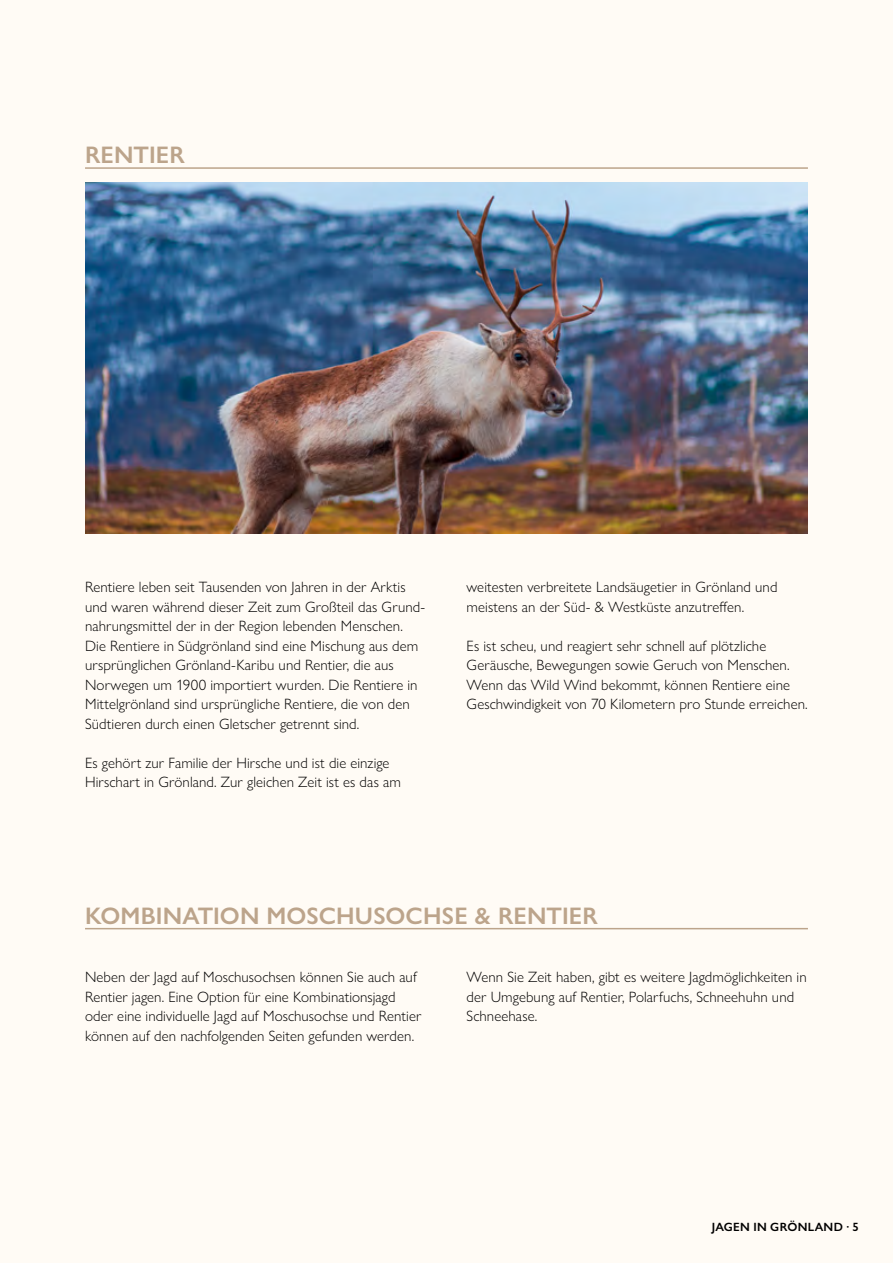
<style>
.page{position:relative;width:893px;height:1263px;background:#fffbf5}
.page>*{position:absolute;margin:0;border:0;box-sizing:border-box;transform-origin:0 0}
.t1{font:600 24px "Gill Sans Nova";letter-spacing:.005em;color:#bca48b}
.t2{font:300 15px/19.5px "Gill Sans Nova";letter-spacing:.005em;color:#000}
.t3{font:600 12px "Gill Sans Nova";color:#000}
</style>
<div class="page">
<img style="left:85px;top:183px;width:723px;height:351px">
<hr style="left:85px;top:928px;width:723px;height:1px;background:#bca48b">
<hr style="left:85px;top:167px;width:723px;height:2px;background:#bca48b">
<h1 class="t1" style="left:85px;top:140px;width:101px">RENTIER</h1>
<p class="t2" style="left:85px;top:577px;width:342px">Rentiere leben seit Tausenden von Jahren in der Arktis und waren während dieser Zeit zum Großteil das Grund&shy;nahrungsmittel der in der Region lebenden Menschen.<br>Die Rentiere in Südgrönland sind eine Mischung aus dem ursprünglichen Grönland-Karibu und Rentier, die aus Norwegen um 1900 importiert wurden. Die Rentiere in Mittelgrönland sind ursprüngliche Rentiere, die von den Südtieren durch einen Gletscher getrennt sind.</p>
<p class="t2" style="left:85px;top:753px;width:317px">Es gehört zur Familie der Hirsche und ist die einzige<br>Hirschart in Grönland. Zur gleichen Zeit ist es das am</p>
<p class="t2" style="left:467px;top:577px;width:312px">weitesten verbreitete Landsäugetier in Grönland und meistens an der Süd- &amp; Westküste anzutreffen.</p>
<p class="t2" style="left:467px;top:636px;width:343px">Es ist scheu, und reagiert sehr schnell auf plötzliche Geräusche, Bewegungen sowie Geruch von Menschen.<br>Wenn das Wild Wind bekommt, können Rentiere eine Geschwindigkeit von 70 Kilometern pro Stunde erreichen.</p>
<h1 class="t1" style="left:85px;top:901px;width:514px">KOMBINATION MOSCHUSOCHSE &amp; RENTIER</h1>
<p class="t2" style="left:85px;top:967px;width:338px">Neben der Jagd auf Moschusochsen können Sie auch auf Rentier jagen. Eine Option für eine Kombinationsjagd oder eine individuelle Jagd auf Moschusochse und Rentier können auf den nachfolgenden Seiten gefunden werden.</p>
<p class="t2" style="left:467px;top:967px;width:342px">Wenn Sie Zeit haben, gibt es weitere Jagdmöglichkeiten in der Umgebung auf Rentier, Polarfuchs, Schneehuhn und<br>Schneehase.</p>
<p class="t3" style="left:712px;top:1219px;width:14px">JAGEN</p>
<p class="t3" style="left:753px;top:1219px;width:37px">IN GRÖNLAND</p>
<p class="t3" style="left:846px;top:1219px;width:14px">· 5</p>
</div>
